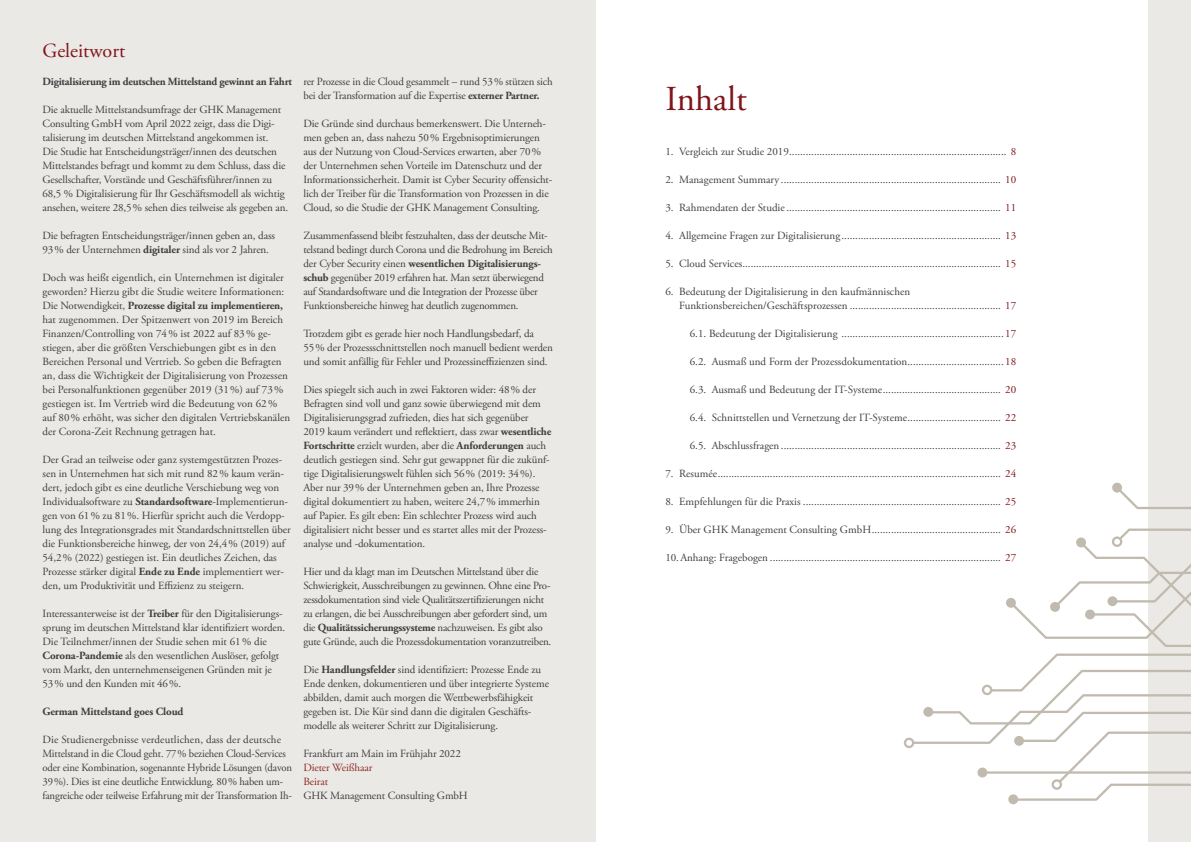
<style>
.page{position:relative;width:1191px;height:842px;background:#fff}
.page>*{position:absolute;margin:0;border:0;box-sizing:border-box;transform-origin:0 0}
.Head_35_pt{font:35px "Adobe Garamond Pro";color:#81151c}
.Head_20_pt{font:20px "Adobe Garamond Pro";color:#81151c}
.t1{font:11px/14px "Adobe Garamond Pro";letter-spacing:-.01em;color:#3e3e3f}
.t2{font:700 11px "Adobe Garamond Pro";letter-spacing:-.02em;color:#3e3e3f}
.t3{font:11px "Adobe Garamond Pro";letter-spacing:-.01em;color:#8b2b28}
.s1{font-weight:700}
.s2{color:#81151c}
</style>
<div class="page">
<div style="left:1148px;top:0;width:43px;height:842px;background:#ebe9e5"></div>
<svg style="left:906px;top:528px;width:285px;height:274px"></svg>
<svg style="left:1120px;top:485px;width:71px;height:25px"></svg>
<div style="left:977px;top:767px;width:10px;height:10px;background:#c1bbaf;border-radius:50%"></div>
<div style="left:923px;top:707px;width:10px;height:10px;background:#c1bbaf;border-radius:50%"></div>
<div style="left:1014px;top:736px;width:10px;height:10px;background:#c1bbaf;border-radius:50%"></div>
<div style="left:1008px;top:794px;width:10px;height:10px;background:#c1bbaf;border-radius:50%"></div>
<svg style="left:1052px;top:780px;width:9px;height:9px"></svg>
<div style="left:1051px;top:779px;width:11px;height:11px;border:2px solid #c1bbaf;border-radius:50%"></div>
<svg style="left:983px;top:686px;width:8px;height:8px"></svg>
<div style="left:981px;top:685px;width:11px;height:10px;border:2px solid #c1bbaf;border-radius:50%"></div>
<div style="left:905px;top:739px;width:8px;height:8px;background:#fff;border-radius:50%"></div>
<div style="left:904px;top:738px;width:10px;height:10px;border:2px solid #c1bbaf;border-radius:50%"></div>
<div style="left:1111px;top:536px;width:11px;height:11px;border:2px solid #c1bbaf;border-radius:50%"></div>
<div style="left:1006px;top:598px;width:10px;height:10px;background:#c1bbaf;border-radius:50%"></div>
<div style="left:1085px;top:609px;width:10px;height:10px;background:#c1bbaf;border-radius:50%"></div>
<div style="left:1112px;top:483px;width:10px;height:10px;background:#c1bbaf;border-radius:50%"></div>
<div style="left:1076px;top:537px;width:10px;height:10px;background:#c1bbaf;border-radius:50%"></div>
<div style="left:1107px;top:596px;width:10px;height:10px;background:#c1bbaf;border-radius:50%"></div>
<div style="left:1050px;top:602px;width:10px;height:10px;background:#c1bbaf;border-radius:50%"></div>
<div style="left:0;top:0;width:595px;height:842px;background:#ebe9e5"></div>
<p class="Head_20_pt" style="left:43px;top:39px;width:84px">Geleitwort</p>
<p class="t2" style="left:43px;top:75px;width:251px">Digitalisierung im deutschen Mittelstand gewinnt an Fahrt</p>
<p class="t1" style="left:43px;top:102px;width:247px">Die aktuelle Mittelstandsumfrage der GHK Management Consulting GmbH vom April 2022 zeigt, dass die Digi&shy;talisierung im deutschen Mittelstand angekommen ist.<br>Die Studie hat Entscheidungsträger/innen des deutschen Mittelstandes befragt und kommt zu dem Schluss, dass die Gesellschafter, Vorstände und Geschäftsführer/innen zu 68,5 % Digitalisierung für Ihr Geschäftsmodell als wichtig ansehen, weitere 28,5% sehen dies teilweise als gegeben an.</p>
<p class="t1" style="left:43px;top:228px;width:234px">Die befragten Entscheidungsträger/innen geben an, dass<br>93% der Unternehmen <span class="s1">digitaler</span> sind als vor 2 Jahren.</p>
<p class="t1" style="left:43px;top:270px;width:249px">Doch was heißt eigentlich, ein Unternehmen ist digitaler geworden? Hierzu gibt die Studie weitere Informationen:<br>Die Notwendigkeit, <span class="s1">Prozesse digital zu implementieren, </span>hat zugenommen. Der Spitzenwert von 2019 im Bereich Finanzen/Controlling von 74% ist 2022 auf 83% ge&shy;stiegen, aber die größten Verschiebungen gibt es in den Bereichen Personal und Vertrieb. So geben die Befragten an, dass die Wichtigkeit der Digitalisierung von Prozessen bei Personalfunktionen gegenüber 2019 (31%) auf 73% gestiegen ist. Im Vertrieb wird die Bedeutung von 62% auf 80% erhöht, was sicher den digitalen Vertriebskanälen der Corona-Zeit Rechnung getragen hat.</p>
<p class="t1" style="left:43px;top:452px;width:250px">Der Grad an teilweise oder ganz systemgestützten Prozes&shy;sen in Unternehmen hat sich mit rund 82% kaum verän&shy;dert, jedoch gibt es eine deutliche Verschiebung weg von Individualsoftware zu <span class="s1">Standardsoftware</span>-Implementierun&shy;gen von 61% zu 81%. Hierfür spricht auch die Verdopp&shy;lung des Integrationsgrades mit Standardschnittstellen über die Funktionsbereiche hinweg, der von 24,4% (2019) auf 54,2% (2022) gestiegen ist. Ein deutliches Zeichen, das Prozesse stärker digital <span class="s1">Ende zu Ende</span> implementiert wer&shy;den, um Produktivität und Effizienz zu steigern.</p>
<p class="t1" style="left:43px;top:606px;width:244px">Interessanterweise ist der <span class="s1">Treiber</span> für den Digitalisierungs&shy;sprung im deutschen Mittelstand klar identifiziert worden.<br>Die Teilnehmer/innen der Studie sehen mit 61% die <span class="s1">Corona-Pandemie</span> als den wesentlichen Auslöser, gefolgt vom Markt, den unternehmenseigenen Gründen mit je 53% und den Kunden mit 46%.</p>
<p class="t2" style="left:43px;top:705px;width:142px">German Mittelstand goes Cloud</p>
<p class="t1" style="left:43px;top:732px;width:251px">Die Studienergebnisse verdeutlichen, dass der deutsche Mittelstand in die Cloud geht. 77% beziehen Cloud--Services oder eine Kombination, sogenannte Hybride Lösungen (davon 39%). Dies ist eine deutliche Entwicklung. 80% haben um&shy;fangreiche oder teilweise Erfahrung mit der Transformation Ih-</p>
<p class="t1" style="left:303px;top:74px;width:251px">rer Prozesse in die Cloud gesammelt – rund 53% stützen sich bei der Transformation auf die Expertise <span class="s1">externer Partner.</span></p>
<p class="t1" style="left:303px;top:116px;width:250px">Die Gründe sind durchaus bemerkenswert. Die Unterneh&shy;men geben an, dass nahezu 50% Ergebnisoptimierungen aus der Nutzung von Cloud-Services erwarten, aber 70% der Unternehmen sehen Vorteile im Datenschutz und der Informationssicherheit. Damit ist Cyber Security offensicht&shy;lich der Treiber für die Transformation von Prozessen in die Cloud, so die Studie der GHK Management Consulting.</p>
<p class="t1" style="left:303px;top:228px;width:251px">Zusammenfassend bleibt festzuhalten, dass der deutsche Mit&shy;telstand bedingt durch Corona und die Bedrohung im Bereich der Cyber Security einen <span class="s1">wesentlichen Digitalisierungs&shy;schub</span> gegenüber 2019 erfahren hat. Man setzt überwiegend auf Standardsoftware und die Integration der Prozesse über Funktionsbereiche hinweg hat deutlich zugenommen.</p>
<p class="t1" style="left:303px;top:326px;width:251px">Trotzdem gibt es gerade hier noch Handlungsbedarf, da<br>55% der Prozessschnittstellen noch manuell bedient werden und somit anfällig für Fehler und Prozessineffizienzen sind.</p>
<p class="t1" style="left:303px;top:382px;width:250px">Dies spiegelt sich auch in zwei Faktoren wider: 48% der Befragten sind voll und ganz sowie überwiegend mit dem Digitalisierungsgrad zufrieden, dies hat sich gegenüber 2019 kaum verändert und reflektiert, dass zwar <span class="s1">wesentliche Fortschritte</span> erzielt wurden, aber die <span class="s1">Anforderungen</span> auch deutlich gestiegen sind. Sehr gut gewappnet für die zukünf&shy;tige Digitalisierungswelt fühlen sich 56% (2019: 34%).<br>Aber nur 39% der Unternehmen geben an, Ihre Prozesse digital dokumentiert zu haben, weitere 24,7% immerhin auf Papier. Es gilt eben: Ein schlechter Prozess wird auch digitalisiert nicht besser und es startet alles mit der Prozess&shy;analyse und -dokumentation.</p>
<p class="t1" style="left:303px;top:564px;width:249px">Hier und da klagt man im Deutschen Mittelstand über die Schwierigkeit, Ausschreibungen zu gewinnen. Ohne eine Pro&shy;zessdokumentation sind viele Qualitätszertifizierungen nicht zu erlangen, die bei Ausschreibungen aber gefordert sind, um die <span class="s1">Qualitätssicherungssysteme</span> nachzuweisen. Es gibt also gute Gründe, auch die Prozessdokumentation voranzutreiben.</p>
<p class="t1" style="left:303px;top:662px;width:247px">Die <span class="s1">Handlungsfelder</span> sind identifiziert: Prozesse Ende zu Ende denken, dokumentieren und über integrierte Systeme abbilden, damit auch morgen die Wettbewerbsfähigkeit gegeben ist. Die Kür sind dann die digitalen Geschäfts&shy;modelle als weiterer Schritt zur Digitalisierung.</p>
<p class="t1" style="left:303px;top:746px;width:159px">Frankfurt am Main im Frühjahr 2022</p>
<p class="t3" style="left:303px;top:760px;width:70px">Dieter Weißhaar</p>
<p class="t3" style="left:303px;top:774px;width:26px">Beirat</p>
<p class="t1" style="left:303px;top:788px;width:166px">GHK Management Consulting GmbH</p>
<p class="Head_35_pt" style="left:665px;top:78px;width:83px">Inhalt</p>
<p class="t1" style="left:665px;top:144px;width:352px">1. Vergleich zur Studie 2019............................................................................... <span class="s2">8</span></p>
<p class="t1" style="left:665px;top:172px;width:352px">2. Management Summary ................................................................................ <span class="s2">10</span></p>
<p class="t1" style="left:665px;top:200px;width:352px">3. Rahmendaten der Studie.............................................................................. <span class="s2">11</span></p>
<p class="t1" style="left:665px;top:228px;width:352px">4. Allgemeine Fragen zur Digitalisierung .......................................................... <span class="s2">13</span></p>
<p class="t1" style="left:665px;top:256px;width:352px">5. Cloud Services.............................................................................................. <span class="s2">15</span></p>
<p class="t1" style="left:665px;top:284px;width:246px">6. Bedeutung der Digitalisierung in den kaufmännischen</p>
<p class="t1" style="left:679px;top:298px;width:338px">Funktionsbereichen/Geschäftsprozessen ....................................................... <span class="s2">17</span></p>
<p class="t1" style="left:690px;top:326px;width:328px">6.1. Bedeutung der Digitalisierung ........................................................... <span class="s2">17</span></p>
<p class="t1" style="left:690px;top:354px;width:328px">6.2. Ausmaß und Form der Prozessdokumentation................................... <span class="s2">18</span></p>
<p class="t1" style="left:690px;top:382px;width:328px">6.3. Ausmaß und Bedeutung der IT-Systeme........................................... <span class="s2">20</span></p>
<p class="t1" style="left:690px;top:410px;width:328px">6.4. Schnittstellen und Vernetzung der IT-Systeme.................................. <span class="s2">22</span></p>
<p class="t1" style="left:690px;top:438px;width:328px">6.5. Abschlussfragen ................................................................................ <span class="s2">23</span></p>
<p class="t1" style="left:665px;top:466px;width:352px">7. Resumée....................................................................................................... <span class="s2">24</span></p>
<p class="t1" style="left:665px;top:494px;width:352px">8. Empfehlungen für die Praxis ........................................................................ <span class="s2">25</span></p>
<p class="t1" style="left:665px;top:522px;width:352px">9. Über GHK Management Consulting GmbH............................................... <span class="s2">26</span></p>
<p class="t1" style="left:665px;top:550px;width:352px">10.Anhang: Fragebogen .................................................................................... <span class="s2">27</span></p>
</div>
